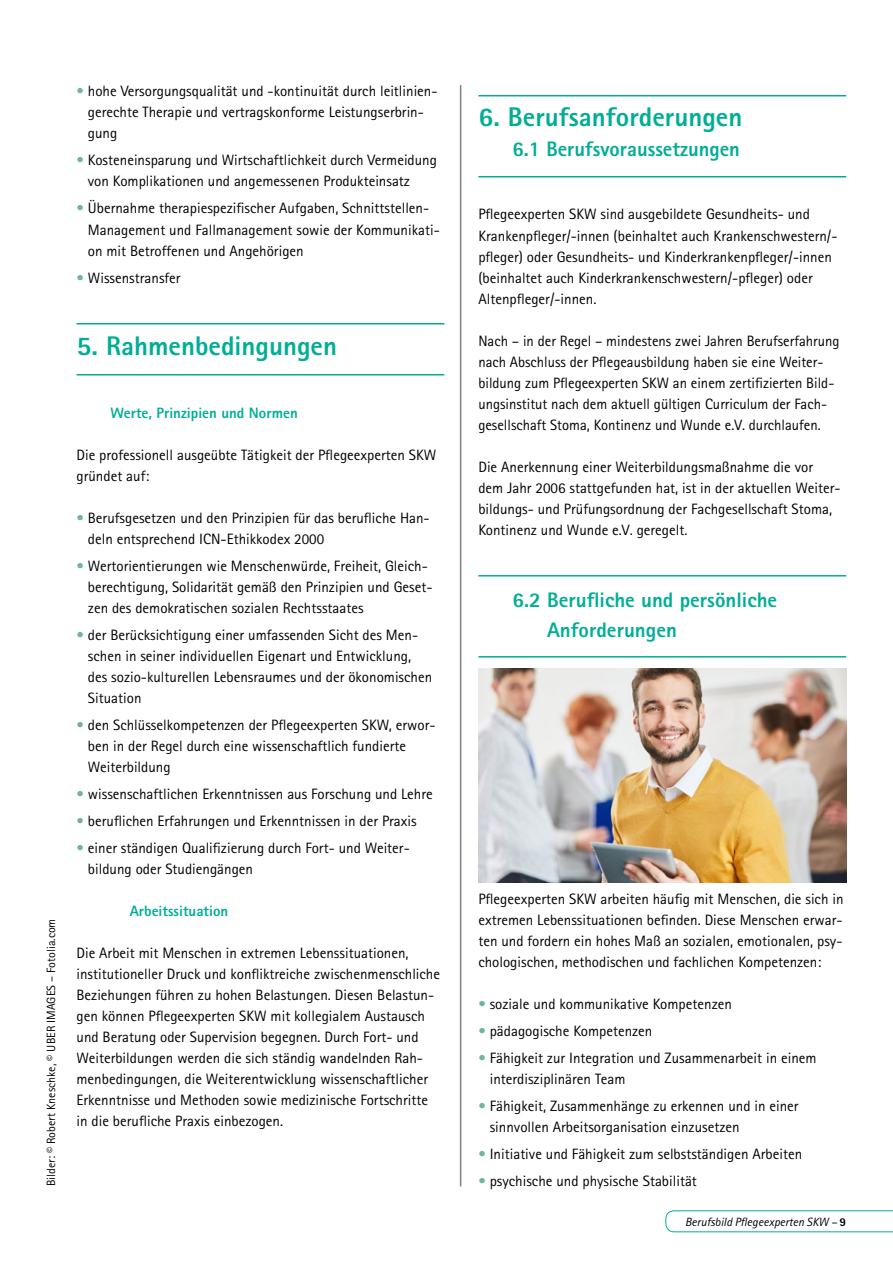
<style>
.page{position:relative;width:893px;height:1263px;background:#fff}
.page>*{position:absolute;margin:0;border:0;box-sizing:border-box;transform-origin:0 0}
.t1{font:800 27px "Agfa Rotis Sans Serif";color:#00ae95}
.t2{font:800 21px/30px "Agfa Rotis Sans Serif";color:#00ae95}
.t3{font:15px/21px "Agfa Rotis Sans Serif";color:#000}
.t4{font:800 15px "Agfa Rotis Sans Serif";color:#00ae95}
.t5{font:12px "Agfa Rotis Sans Serif";color:#000}
.t6{font:italic 12px "Agfa Rotis Sans Serif";color:#000}
.s1{color:#6fb3a6}
.s2{font-weight:800;font-style:normal}
</style>
<div class="page">
<svg style="left:665px;top:1210px;width:228px;height:22px"></svg>
<hr style="left:478px;top:95px;width:368px;height:1px;background:#00ae95">
<hr style="left:478px;top:176px;width:368px;height:1px;background:#00ae95">
<hr style="left:478px;top:575px;width:368px;height:1px;background:#00ae95">
<hr style="left:478px;top:656px;width:368px;height:1px;background:#00ae95">
<img style="left:478px;top:669px;width:368px;height:213px">
<hr style="left:77px;top:323px;width:367px;height:1px;background:#00ae95">
<hr style="left:77px;top:374px;width:367px;height:1px;background:#00ae95">
<hr style="left:460px;top:85px;width:1px;height:1101px;background:#808285">
<p class="t3" style="left:88px;top:81px;width:351px;text-indent:-11px"><span class="s1">•</span> hohe Versorgungsqualität und -kontinuität durch leitlinien&shy;gerechte Therapie und vertragskonforme Leistungserbrin&shy;gung</p>
<p class="t3" style="left:88px;top:150px;width:351px;text-indent:-11px"><span class="s1">•</span> Kosteneinsparung und Wirtschaftlichkeit durch Vermeidung von Komplikationen und angemessenen Produkteinsatz</p>
<p class="t3" style="left:88px;top:198px;width:353px;text-indent:-11px"><span class="s1">•</span> Übernahme therapiespezifischer Aufgaben, Schnittstellen-<br>Management und Fallmanagement sowie der Kommunikati&shy;on mit Betroffenen und Angehörigen</p>
<p class="t3" style="left:77px;top:267px;width:106px"><span class="s1">•</span> Wissenstransfer</p>
<p class="t5" style="left:44px;top:1186px;width:269px;rotate:-90deg">Bilder: © Robert Kneschke, © UBER IMAGES – Fotolia.com</p>
<h1 class="t1" style="left:77px;top:328px;width:262px">5. Rahmenbedingungen</h1>
<p class="t4" style="left:111px;top:403px;width:189px">Werte, Prinzipien und Normen</p>
<p class="t3" style="left:77px;top:444px;width:361px">Die professionell ausgeübte Tätigkeit der Pflegeexperten SKW gründet auf:</p>
<p class="t3" style="left:88px;top:507px;width:343px;text-indent:-11px"><span class="s1">•</span> Berufsgesetzen und den Prinzipien für das berufliche Han&shy;deln entsprechend ICN-Ethikkodex 2000</p>
<p class="t3" style="left:88px;top:555px;width:346px;text-indent:-11px"><span class="s1">•</span> Wertorientierungen wie Menschenwürde, Freiheit, Gleich&shy;berechtigung, Solidarität gemäß den Prinzipien und Geset&shy;zen des demokratischen sozialen Rechtsstaates</p>
<p class="t3" style="left:88px;top:624px;width:346px;text-indent:-11px"><span class="s1">•</span> der Berücksichtigung einer umfassenden Sicht des Men&shy;schen in seiner individuellen Eigenart und Entwicklung, des sozio-kulturellen Lebensraumes und der ökonomischen Situation</p>
<p class="t3" style="left:88px;top:714px;width:349px;text-indent:-11px"><span class="s1">•</span> den Schlüsselkompetenzen der Pflegeexperten SKW, erwor&shy;ben in der Regel durch eine wissenschaftlich fundierte<br>Weiterbildung</p>
<p class="t3" style="left:77px;top:783px;width:358px"><span class="s1">•</span> wissenschaftlichen Erkenntnissen aus Forschung und Lehre</p>
<p class="t3" style="left:77px;top:810px;width:342px"><span class="s1">•</span> beruflichen Erfahrungen und Erkenntnissen in der Praxis</p>
<p class="t3" style="left:88px;top:837px;width:323px;text-indent:-11px"><span class="s1">•</span> einer ständigen Qualifizierung durch Fort- und Weiter&shy;bildung oder Studiengängen</p>
<p class="t4" style="left:130px;top:901px;width:100px">Arbeitssituation</p>
<p class="t3" style="left:77px;top:942px;width:365px">Die Arbeit mit Menschen in extremen Lebenssituationen, institutioneller Druck und konfliktreiche zwischenmenschliche Beziehungen führen zu hohen Belastungen. Diesen Belastun&shy;gen können Pflegeexperten SKW mit kollegialem Austausch und Beratung oder Supervision begegnen. Durch Fort- und Weiterbildungen werden die sich ständig wandelnden Rah&shy;menbedingungen, die Weiterentwicklung wissenschaftlicher Erkenntnisse und Methoden sowie medizinische Fortschritte in die berufliche Praxis einbezogen.</p>
<h1 class="t1" style="left:478px;top:100px;width:266px">6. Berufsanforderungen</h1>
<h2 class="t2" style="left:512px;top:134px;width:229px">6.1 Berufsvoraussetzungen</h2>
<p class="t3" style="left:478px;top:204px;width:361px">Pflegeexperten SKW sind ausgebildete Gesundheits- und Krankenpfleger/-innen (beinhaltet auch Krankenschwestern/- pfleger) oder Gesundheits- und Kinderkrankenpfleger/-innen (beinhaltet auch Kinderkrankenschwestern/-pfleger) oder Altenpfleger/-innen.</p>
<p class="t3" style="left:478px;top:330px;width:363px">Nach – in der Regel – mindestens zwei Jahren Berufserfahrung nach Abschluss der Pflegeausbildung haben sie eine Weiter&shy;bildung zum Pflegeexperten SKW an einem zertifizierten Bild&shy;ungsinstitut nach dem aktuell gültigen Curriculum der Fach&shy;gesellschaft Stoma, Kontinenz und Wunde e.V. durchlaufen.</p>
<p class="t3" style="left:478px;top:456px;width:364px">Die Anerkennung einer Weiterbildungsmaßnahme die vor dem Jahr 2006 stattgefunden hat, ist in der aktuellen Weiter&shy;bildungs- und Prüfungsordnung der Fachgesellschaft Stoma, Kontinenz und Wunde e.V. geregelt.</p>
<h2 class="t2" style="left:547px;top:584px;width:232px;text-indent:-35px">6.2 Berufliche und persönliche<br>Anforderungen</h2>
<p class="t3" style="left:478px;top:888px;width:367px;text-align:justify">Pflegeexperten SKW arbeiten häufig mit Menschen, die sich in extremen Lebenssituationen befinden. Diese Menschen erwar&shy;ten und fordern ein hohes Maß an sozialen, emotionalen, psy&shy;chologischen, methodischen und fachlichen Kompetenzen:</p>
<p class="t3" style="left:478px;top:993px;width:255px"><span class="s1">•</span> soziale und kommunikative Kompetenzen</p>
<p class="t3" style="left:478px;top:1020px;width:176px"><span class="s1">•</span> pädagogische Kompetenzen</p>
<p class="t3" style="left:490px;top:1047px;width:328px;text-indent:-11px"><span class="s1">•</span> Fähigkeit zur Integration und Zusammenarbeit in einem interdisziplinären Team</p>
<p class="t3" style="left:490px;top:1095px;width:310px;text-indent:-11px"><span class="s1">•</span> Fähigkeit, Zusammenhänge zu erkennen und in einer sinnvollen Arbeitsorganisation einzusetzen</p>
<p class="t3" style="left:478px;top:1143px;width:325px"><span class="s1">•</span> Initiative und Fähigkeit zum selbstständigen Arbeiten</p>
<p class="t3" style="left:478px;top:1170px;width:220px"><span class="s1">•</span> psychische und physische Stabilität</p>
<p class="t6" style="left:685px;top:1214px;width:163px">Berufsbild Pflegeexperten SKW – <span class="s2">9</span></p>
</div>
